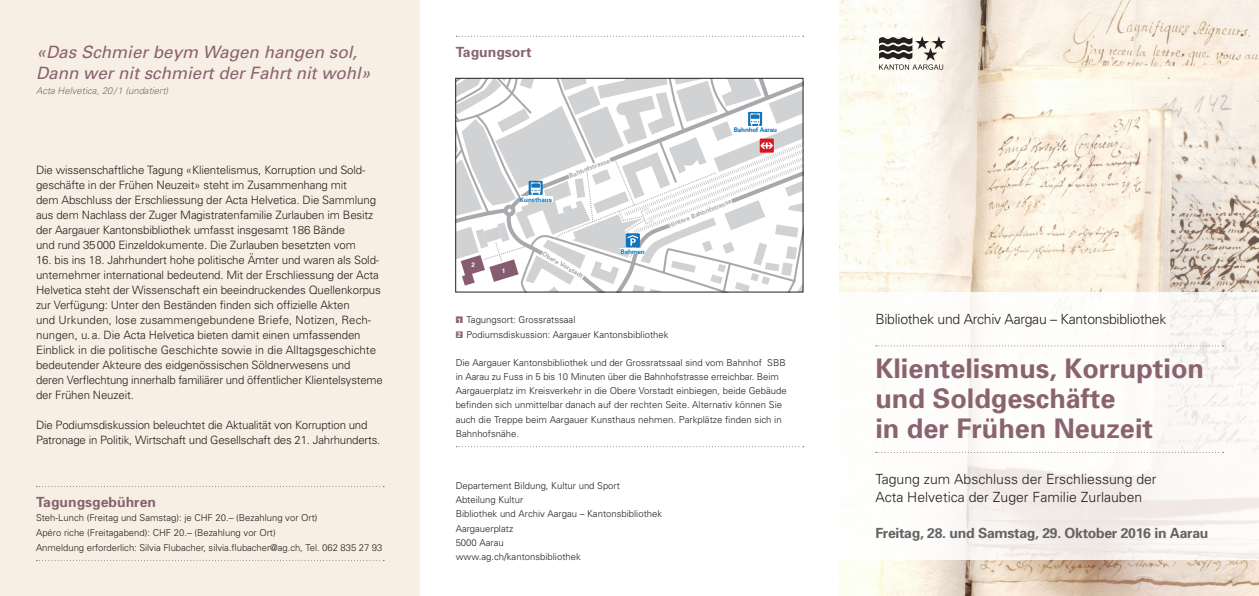
<style>
.page{position:relative;width:1259px;height:596px;background:#fff}
.page>*{position:absolute;margin:0;border:0;box-sizing:border-box;transform-origin:0 0}
.t1{font:700 27px/30px "Univers";color:#8a6370}
.t2{font:italic 17px "Univers";color:#8a6370}
.t3{font:300 14px "Univers";color:#231f20}
.t4{font:700 14px "Univers";letter-spacing:-.02em;color:#636366}
.t5{font:300 14px "Univers";letter-spacing:-.02em;color:#231f20}
.t6{font:700 14px "Univers";color:#8a6370}
.t7{font:300 11.5px/15px "Univers";letter-spacing:-.015em;color:#231f20}
.t8{font:300 9.5px/14.2px "Univers";color:#231f20}
.t9{font:italic 300 9.5px "Univers";color:#8a6370}
.t10{font:700 6.3px "Univers";color:#a8a9ad}
.t11{font:700 6.3px "Univers";letter-spacing:-.025em;color:#1075bc}
.t12{font:700 6.3px "Univers";color:#1075bc}
.t13{font:700 6.3px "Univers";color:#fff}
.s1{color:#8a6370}
.s2{font-weight:700;font-size:6.6px;color:#fff}
</style>
<div class="page">
<div style="left:0;top:0;width:419px;height:595px;background:#f7efe3"></div>
<img style="left:839px;top:0;width:420px;height:595px">
<svg style="left:839px;top:292px;width:420px;height:267px"></svg>
<svg style="left:879px;top:36px;width:67px;height:34px"></svg>
<svg style="left:456px;top:36px;width:348px;height:1px"></svg>
<svg style="left:456px;top:446px;width:348px;height:1px"></svg>
<svg style="left:457px;top:80px;width:344px;height:210px"></svg>
<div style="left:455px;top:78px;width:348px;height:214px;border:1px solid #231f20"></div>
<svg style="left:876px;top:345px;width:347px;height:1px"></svg>
<svg style="left:876px;top:451px;width:347px;height:1px"></svg>
<p class="t2" style="left:37px;top:42px;width:322px">«Das Schmier beym Wagen hangen sol,</p>
<p class="t2" style="left:36px;top:63px;width:336px">Dann wer nit schmiert der Fahrt nit wohl»</p>
<p class="t9" style="left:36px;top:84px;width:134px">Acta Helvetica, 20/1 (undatiert)</p>
<p class="t7" style="left:36px;top:162px;width:341px">Die wissenschaftliche Tagung «Klientelismus, Korruption und Sold&shy;geschäfte in der Frühen Neuzeit» steht im Zusammenhang mit<br>dem Abschluss der Erschliessung der Acta Helvetica. Die Sammlung aus dem Nachlass der Zuger Magistratenfamilie Zurlauben im Besitz der Aargauer Kantonsbibliothek umfasst insgesamt 186 Bände<br>und rund 35000 Einzeldokumente. Die Zurlauben besetzten vom</p>
<p class="t7" style="left:36px;top:252px;width:348px">16. bis ins 18. Jahrhundert hohe politische Ämter und waren als Sold&shy;unternehmer international bedeutend. Mit der Erschliessung der Acta Helvetica steht der Wissenschaft ein beeindruckendes Quellenkorpus zur Verfügung: Unter den Beständen finden sich offizielle Akten<br>und Urkunden, lose zusammengebundene Briefe, Notizen, Rech&shy;nungen, u. a. Die Acta Helvetica bieten damit einen umfassenden Einblick in die politische Geschichte sowie in die Alltagsgeschichte bedeutender Akteure des eidgenössischen Söldnerwesens und<br>deren Verflechtung innerhalb familiärer und öffentlicher Klientelsysteme der Frühen Neuzeit.</p>
<p class="t7" style="left:36px;top:417px;width:346px">Die Podiumsdiskussion beleuchtet die Aktualität von Korruption und<br>Patronage in Politik, Wirtschaft und Gesellschaft des 21. Jahrhunderts.</p>
<p class="t6" style="left:36px;top:493px;width:122px">Tagungsgebühren</p>
<p class="t8" style="left:36px;top:510px;width:348px;line-height:14.5px">Steh-Lunch (Freitag und Samstag): je CHF 20.– (Bezahlung vor Ort)<br>Apéro riche (Freitagabend): CHF 20.– (Bezahlung vor Ort)<br>Anmeldung erforderlich: Silvia Flubacher, silvia.flubacher@ag.ch, Tel. 062 835 27 93</p>
<p class="t6" style="left:456px;top:43px;width:77px">Tagungsort</p>
<p class="t13" style="left:471px;top:261px;width:5px">2</p>
<p class="t12" style="left:520px;top:195px;width:34px">Kunsthaus</p>
<p class="t10" style="left:568px;top:172px;width:45px;rotate:-22deg">Bahhofstrasse</p>
<p class="t13" style="left:502px;top:266px;width:5px">1</p>
<p class="t10" style="left:545px;top:250px;width:48px;rotate:30deg">Obere Vorstadt</p>
<p class="t11" style="left:620px;top:247px;width:26px">Behmen</p>
<p class="t11" style="left:734px;top:126px;width:45px">Bahnhof Aarau</p>
<p class="t10" style="left:667px;top:222px;width:69px;rotate:-22deg">Hintere Bahhofstrasse</p>
<p class="t8" style="left:456px;top:312px;width:121px"><span class="s1">■</span><span class="s2">1</span> Tagungsort: Grossratssaal</p>
<p class="t8" style="left:456px;top:327px;width:214px"><span class="s1">■</span><span class="s2">2</span> Podiumsdiskussion: Aargauer Kantonsbibliothek</p>
<p class="t8" style="left:456px;top:355px;width:333px">Die Aargauer Kantonsbibliothek und der Grossratssaal sind vom Bahnhof SBB in Aarau zu Fuss in 5 bis 10 Minuten über die Bahnhofstrasse erreichbar. Beim Aargauerplatz im Kreisverkehr in die Obere Vorstadt einbiegen, beide Gebäude befinden sich unmittelbar danach auf der rechten Seite. Alternativ können Sie auch die Treppe beim Aargauer Kunsthaus nehmen. Parkplätze finden sich in Bahnhofsnähe.</p>
<p class="t8" style="left:456px;top:478px;width:166px">Departement Bildung, Kultur und Sport</p>
<p class="t8" style="left:456px;top:492px;width:69px">Abteilung Kultur</p>
<p class="t8" style="left:456px;top:506px;width:208px">Bibliothek und Archiv Aargau – Kantonsbibliothek</p>
<p class="t8" style="left:456px;top:520px;width:59px">Aargauerplatz</p>
<p class="t8" style="left:456px;top:535px;width:50px">5000 Aarau</p>
<p class="t8" style="left:456px;top:549px;width:127px">www.ag.ch/kantonsbibliothek</p>
<p class="t5" style="left:875px;top:311px;width:293px">Bibliothek und Archiv Aargau – Kantonsbibliothek</p>
<p class="t1" style="left:875px;top:353px;width:330px">Klientelismus, Korruption und Soldgeschäfte<br>in der Frühen Neuzeit</p>
<p class="t3" style="left:875px;top:470px;width:283px">Tagung zum Abschluss der Erschliessung der</p>
<p class="t3" style="left:875px;top:488px;width:268px">Acta Helvetica der Zuger Familie Zurlauben</p>
<p class="t4" style="left:875px;top:524px;width:335px">Freitag, 28. und Samstag, 29. Oktober 2016 in Aarau</p>
</div>
